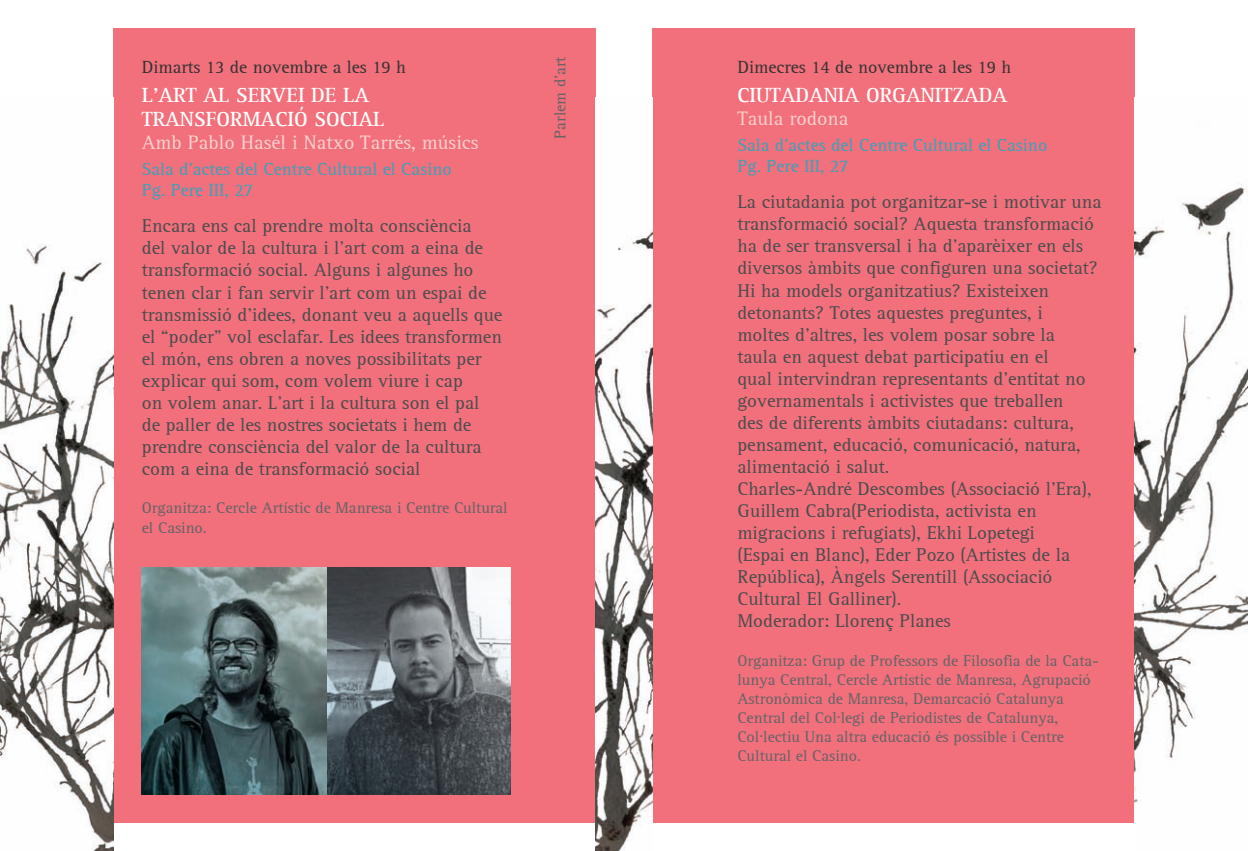
<style>
.page{position:relative;width:1248px;height:851px;background:#fff}
.page>*{position:absolute;margin:0;border:0;box-sizing:border-box;transform-origin:0 0}
.t1{font:700 21px/24px "AT Rotis Serif";color:#fff}
.t2{font:20px "AT Rotis Serif";color:#fbd1ce}
.t3{font:19px/22px "AT Rotis Serif";color:#4b4c4d}
.t4{font:18px/21px "AT Rotis Serif";color:#3ba1bb}
.t5{font:18px "AT Rotis Serif";color:#333233}
.t6{font:16px/19px "AT Rotis Serif";color:#636366}
</style>
<div class="page">
<div style="left:652px;top:28px;width:482px;height:794px;background:#f1707b"></div>
<div style="left:113px;top:28px;width:482px;height:794px;background:#f1707b"></div>
<img style="left:0;top:244px;width:113px;height:606px">
<img style="left:113px;top:98px;width:1px;height:724px">
<img style="left:595px;top:229px;width:57px;height:621px">
<img style="left:652px;top:98px;width:1px;height:724px">
<img style="left:1134px;top:187px;width:113px;height:616px">
<img style="left:142px;top:567px;width:368px;height:227px">
<p class="t5" style="left:142px;top:57px;width:265px">Dimarts 13 de novembre a les 19 h</p>
<p class="t1" style="left:142px;top:83px;width:244px">L’ART AL SERVEI DE LA<br>TRANSFORMACIÓ SOCIAL</p>
<p class="t2" style="left:142px;top:130px;width:338px">Amb Pablo Hasél i Natxo Tarrés, músics</p>
<p class="t4" style="left:142px;top:159px;width:311px">Sala d’actes del Centre Cultural el Casino<br>Pg. Pere III, 27</p>
<p class="t3" style="left:142px;top:216px;width:362px">Encara ens cal prendre molta consciència<br>del valor de la cultura i l’art com a eina de transformació social. Alguns i algunes ho tenen clar i fan servir l’art com un espai de transmissió d’idees, donant veu a aquells que el “poder” vol esclafar. Les idees transformen el món, ens obren a noves possibilitats per explicar qui som, com volem viure i cap<br>on volem anar. L’art i la cultura son el pal de paller de les nostres societats i hem de prendre consciència del valor de la cultura com a eina de transformació social</p>
<p class="t6" style="left:142px;top:499px;width:367px">Organitza: Cercle Artístic de Manresa i Centre Cultural el Casino.</p>
<p class="t6" style="left:551px;top:139px;width:83px;rotate:-90deg">Parlem d’art</p>
<p class="t5" style="left:737px;top:57px;width:275px">Dimecres 14 de novembre a les 19 h</p>
<p class="t1" style="left:737px;top:83px;width:271px">CIUTADANIA ORgANITZADA</p>
<p class="t2" style="left:737px;top:106px;width:112px">Taula rodona</p>
<p class="t4" style="left:737px;top:135px;width:311px">Sala d’actes del Centre Cultural el Casino<br>Pg. Pere III, 27</p>
<p class="t3" style="left:737px;top:192px;width:365px">La ciutadania pot organitzar-se i motivar una transformació social? Aquesta transformació ha de ser transversal i ha d’aparèixer en els diversos àmbits que configuren una societat?<br>Hi ha models organitzatius? Existeixen detonants? Totes aquestes preguntes, i<br>moltes d’altres, les volem posar sobre la<br>taula en aquest debat participatiu en el<br>qual intervindran representants d’entitat no governamentals i activistes que treballen<br>des de diferents àmbits ciutadans: cultura, pensament, educació, comunicació, natura, alimentació i salut.<br>Charles-André Descombes (Associació l’Era), Guillem Cabra(Periodista, activista en migracions i refugiats), Ekhi Lopetegi<br>(Espai en Blanc), Eder Pozo (Artistes de la República), Àngels Serentill (Associació Cultural El Galliner).<br>Moderador: Llorenç Planes</p>
<p class="t6" style="left:737px;top:651px;width:362px">Organitza: Grup de Professors de Filosofia de la Cata&shy;lunya Central, Cercle Artístic de Manresa, Agrupació Astronòmica de Manresa, Demarcació Catalunya Central del Col.legi de Periodistes de Catalunya, Col.lectiu Una altra educació és possible i Centre Cultural el Casino.</p>
</div>
